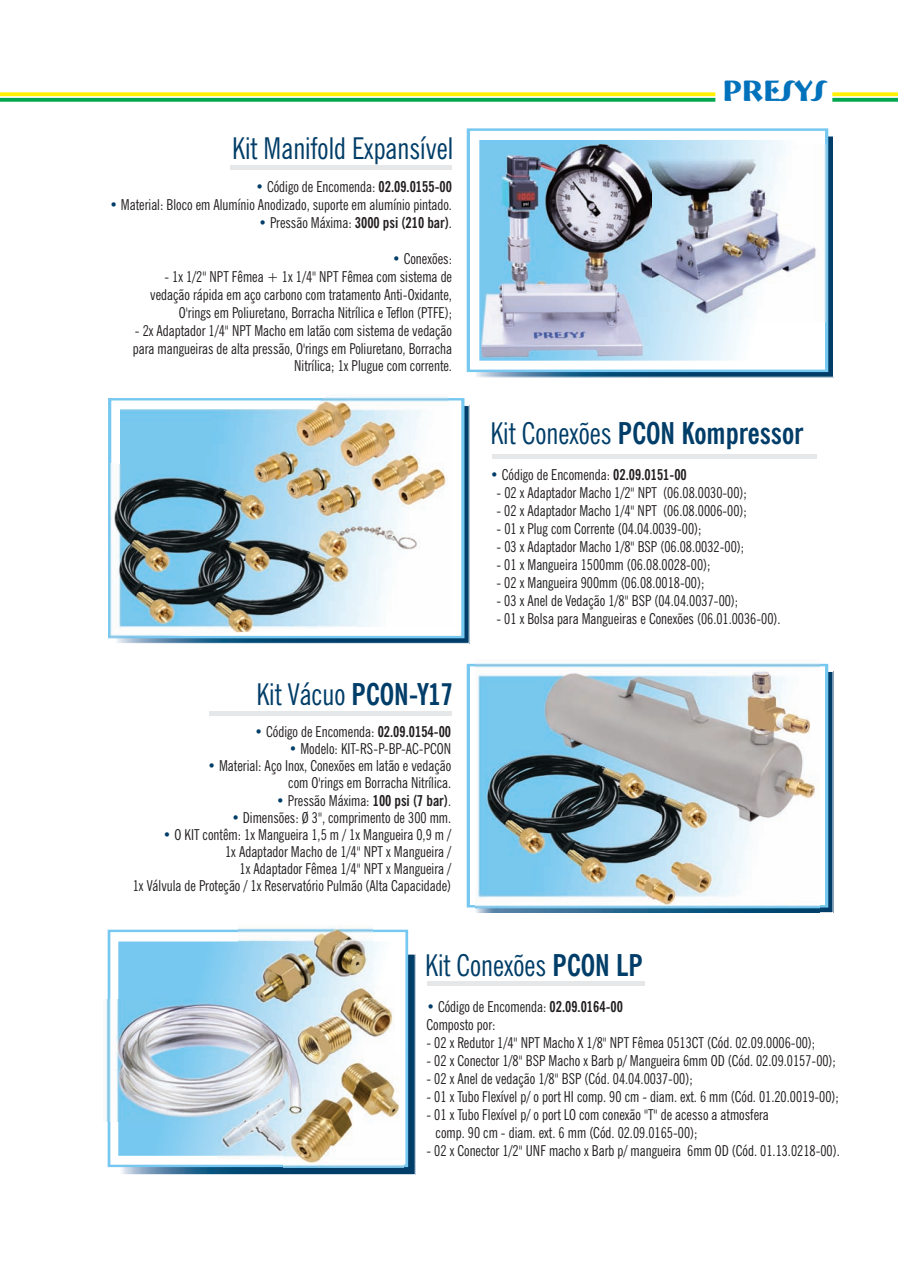
<style>
.page{position:relative;width:898px;height:1268px;background:#fff}
.page>*{position:absolute;margin:0;border:0;box-sizing:border-box;transform-origin:0 0}
.t1{font:condensed 30px "News Gothic BT";color:#003d68}
.t2{font:700 condensed 30px "News Gothic BT";color:#003d68}
.t3{font:700 30px "Bremen BT";color:#0072bc}
.t4{font:condensed 15px/18px "News Gothic BT";color:#231f20;text-align:right}
.s1{color:#003d68}
.s2{font-weight:700}
.s3{font-weight:400}
</style>
<div class="page">
<svg style="left:0;top:92px;width:715px;height:4px;background:#fff217"></svg>
<svg style="left:832px;top:92px;width:66px;height:4px"></svg>
<svg style="left:0;top:98px;width:715px;height:4px;background:#12ab5b"></svg>
<svg style="left:832px;top:98px;width:66px;height:4px"></svg>
<svg style="left:477px;top:138px;width:355px;height:237px;background:#14517a"></svg>
<div style="left:492px;top:454px;width:325px;height:5px;background:#e6e7e9"></div>
<div style="left:427px;top:981px;width:217px;height:5px;background:#e6e7e9"></div>
<div style="left:230px;top:165px;width:222px;height:5px;background:#e6e7e9"></div>
<div style="left:467px;top:128px;width:361px;height:244px;background:#fff;border:3px solid #77c8f0"></div>
<img style="left:479px;top:140px;width:305px;height:220px">
<img style="left:651px;top:144px;width:176px;height:177px">
<img style="left:481px;top:144px;width:170px;height:214px">
<div style="left:467px;top:664px;width:361px;height:244px;background:#fff;border:3px solid #77c8f0"></div>
<img style="left:475px;top:663px;width:344px;height:249px">
<hr style="left:209px;top:711px;width:243px;height:4px;background:#e6e7e9">
<svg style="left:108px;top:398px;width:356px;height:240px"></svg>
<img style="left:248px;top:395px;width:200px;height:188px">
<img style="left:110px;top:463px;width:248px;height:176px">
<svg style="left:123px;top:956px;width:290px;height:217px;background:#19557e"></svg>
<div style="left:108px;top:930px;width:300px;height:237px;background:#fff;border:3px solid #77c8f0"></div>
<img style="left:118px;top:941px;width:277px;height:214px">
<img style="left:238px;top:927px;width:135px;height:72px">
<img style="left:217px;top:1122px;width:67px;height:35px">
<img style="left:106px;top:999px;width:188px;height:123px">
<img style="left:294px;top:986px;width:100px;height:68px">
<img style="left:284px;top:1054px;width:120px;height:113px">
<h1 class="t1" style="left:232px;top:136px;width:223px">Kit Manifold Expansível</h1>
<p class="t4" style="left:255px;top:179px;width:198px"><span class="s1">•</span> Código de Encomenda: <span class="s2">02.09.0155-00</span></p>
<p class="t4" style="left:109px;top:197px;width:344px"><span class="s1">•</span> Material: Bloco em Alumínio Anodizado, suporte em alumínio pintado.</p>
<p class="t4" style="left:258px;top:215px;width:195px"><span class="s1">•</span> Pressão Máxima: <span class="s2">3000 psi (210 bar)</span>.</p>
<p class="t4" style="left:392px;top:251px;width:61px"><span class="s1">•</span> Conexões:</p>
<p class="t4" style="left:150px;top:269px;width:303px">- 1x 1/2" NPT Fêmea + 1x 1/4" NPT Fêmea com sistema de vedação rápida em aço carbono com tratamento Anti-Oxidante,<br>O'rings em Poliuretano, Borracha Nitrílica e Teflon (PTFE);</p>
<p class="t4" style="left:133px;top:323px;width:321px">- 2x Adaptador 1/4" NPT Macho em latão com sistema de vedação para mangueiras de alta pressão, O'rings em Poliuretano, Borracha<br>Nitrílica; 1x Plugue com corrente.</p>
<h1 class="t1" style="left:256px;top:682px;width:199px">Kit Vácuo <span class="s2">PCON-Y17</span></h1>
<p class="t4" style="left:255px;top:724px;width:198px"><span class="s1">•</span> Código de Encomenda: <span class="s2">02.09.0154-00</span></p>
<p class="t4" style="left:289px;top:741px;width:164px"><span class="s1">•</span> Modelo: KIT-RS-P-BP-AC-PCON</p>
<p class="t4" style="left:207px;top:759px;width:245px;line-height:17.1px"><span class="s1">•</span> Material: Aço Inox, Conexões em latão e vedação com O'rings em Borracha Nitrílica.</p>
<p class="t4" style="left:276px;top:793px;width:176px"><span class="s1">•</span> Pressão Máxima: <span class="s2">100 psi (7 bar)</span>.</p>
<p class="t4" style="left:231px;top:810px;width:221px"><span class="s1">•</span> Dimensões: Ø 3", comprimento de 300 mm.</p>
<p class="t4" style="left:133px;top:827px;width:320px;line-height:17.1px"><span class="s1">•</span> O KIT contêm: 1x Mangueira 1,5 m / 1x Mangueira 0,9 m /<br>1x Adaptador Macho de 1/4" NPT x Mangueira /<br>1x Adaptador Fêmea 1/4" NPT x Mangueira /<br>1x Válvula de Proteção / 1x Reservatório Pulmão (Alta Capacidade)</p>
<h1 class="t3" style="left:722px;top:78px;width:105px">PRESYS</h1>
<h1 class="t2" style="left:490px;top:421px;width:315px"><span class="s3">Kit Conexões</span> PCON Kompressor</h1>
<p class="t4" style="left:490px;top:467px;width:198px"><span class="s1">•</span> Código de Encomenda: <span class="s2">02.09.0151-00</span></p>
<p class="t4" style="left:496px;top:485px;width:252px">- 02 x Adaptador Macho 1/2" NPT (06.08.0030-00);</p>
<p class="t4" style="left:496px;top:503px;width:252px">- 02 x Adaptador Macho 1/4" NPT (06.08.0006-00);</p>
<p class="t4" style="left:496px;top:521px;width:207px">- 01 x Plug com Corrente (04.04.0039-00);</p>
<p class="t4" style="left:496px;top:539px;width:249px">- 03 x Adaptador Macho 1/8" BSP (06.08.0032-00);</p>
<p class="t4" style="left:496px;top:557px;width:216px">- 01 x Mangueira 1500mm (06.08.0028-00);</p>
<p class="t4" style="left:496px;top:575px;width:210px">- 02 x Mangueira 900mm (06.08.0018-00);</p>
<p class="t4" style="left:496px;top:593px;width:243px">- 03 x Anel de Vedação 1/8" BSP (04.04.0037-00);</p>
<p class="t4" style="left:496px;top:611px;width:286px">- 01 x Bolsa para Mangueiras e Conexões (06.01.0036-00).</p>
<h1 class="t1" style="left:425px;top:953px;width:219px">Kit Conexões <span class="s2">PCON LP</span></h1>
<p class="t4" style="left:426px;top:999px;width:198px;text-align:left"><span class="s1">•</span> Código de Encomenda: <span class="s2">02.09.0164-00<br></span>Composto por:</p>
<p class="t4" style="left:426px;top:1035px;width:390px">- 02 x Redutor 1/4" NPT Macho X 1/8" NPT Fêmea 0513CT (Cód. 02.09.0006-00);</p>
<p class="t4" style="left:426px;top:1053px;width:411px">- 02 x Conector 1/8" BSP Macho x Barb p/ Mangueira 6mm OD (Cód. 02.09.0157-00);</p>
<p class="t4" style="left:426px;top:1071px;width:268px">- 02 x Anel de vedação 1/8" BSP (Cód. 04.04.0037-00);</p>
<p class="t4" style="left:426px;top:1089px;width:414px">- 01 x Tubo Flexível p/ o port HI comp. 90 cm - diam. ext. 6 mm (Cód. 01.20.0019-00);</p>
<p class="t4" style="left:436px;top:1107px;width:335px;text-align:left;text-indent:-9px">- 01 x Tubo Flexível p/ o port LO com conexão "T" de acesso a atmosfera comp. 90 cm - diam. ext. 6 mm (Cód. 02.09.0165-00);</p>
<p class="t4" style="left:426px;top:1143px;width:415px">- 02 x Conector 1/2" UNF macho x Barb p/ mangueira 6mm OD (Cód. 01.13.0218-00).</p>
</div>
